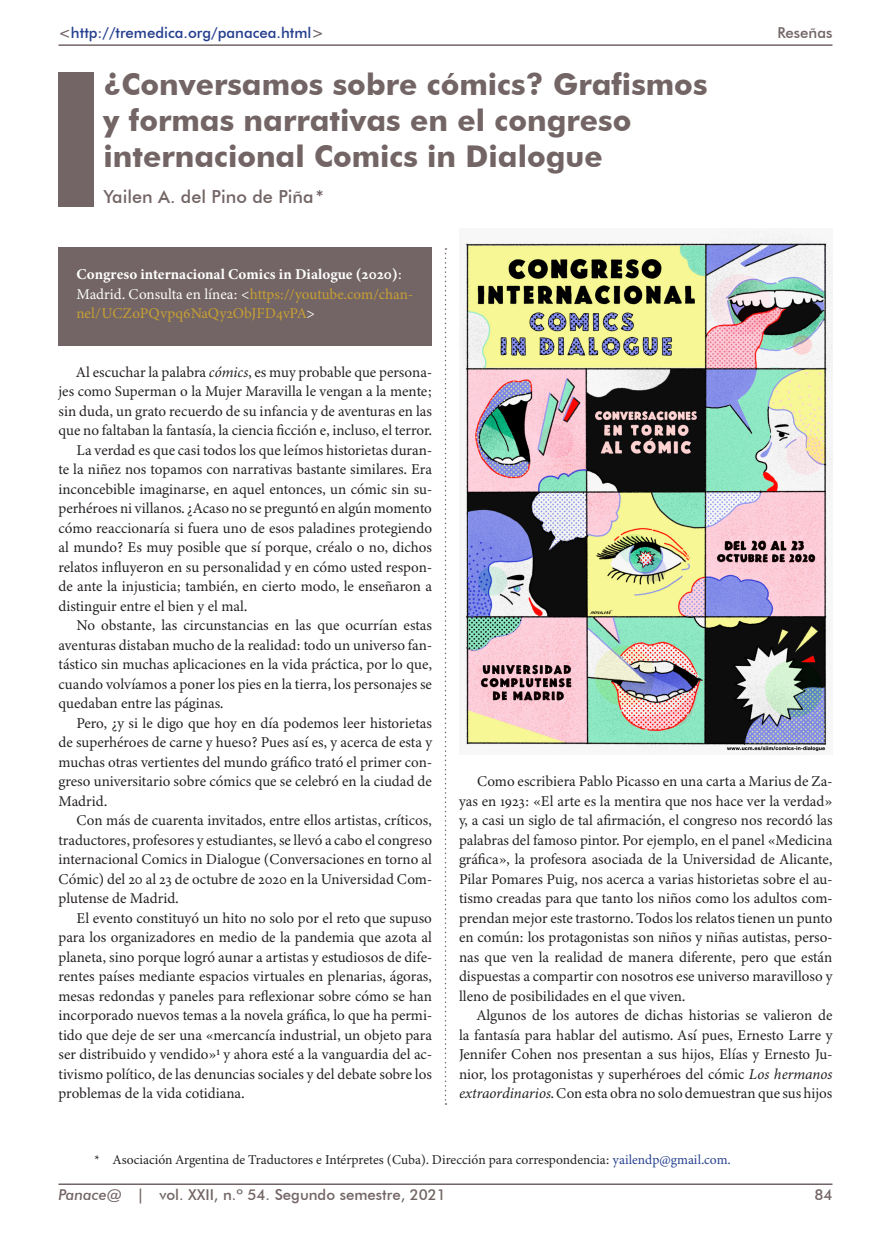
<style>
.page{position:relative;width:891px;height:1260px;background:#fff}
.page>*{position:absolute;margin:0;border:0;box-sizing:border-box;transform-origin:0 0}
.Título_de_artículo{font:700 30px/36px "Futura BT";color:#736565}
.Autor{font:500 18px "Futura BT";color:#736565}
.t1{font:15px/19.5px "Minion 3";letter-spacing:-.005em;color:#231f20;text-align:justify}
.Ficha_de_reseña{font:15px/19.5px "Minion 3";color:#c8a032}
.t2{font:500 15px "Futura BT";color:#736565}
.t3{font:500 15px "Futura BT";color:#253f8e}
.Nota_al_pie{font:13.5px "Minion 3";color:#231f20}
.s1{color:#736565}
.s2{font-weight:700;color:#fff}
.s3{color:#fff}
.s4{font-style:italic}
.s5{color:#253f8e}
</style>
<div class="page">
<hr style="left:58px;top:1184px;width:774px;height:1px;background:#736565">
<hr style="left:58px;top:44px;width:774px;height:2px;background:#736565">
<div style="left:58px;top:72px;width:36px;height:102px;background:#736565"></div>
<div style="left:58px;top:171px;width:36px;height:36px;background:#736565"></div>
<div style="left:58px;top:247px;width:374px;height:99px;background:#736565"></div>
<svg style="left:445px;top:248px;width:2px;height:857px"></svg>
<img style="left:460px;top:231px;width:372px;height:523px">
<p class="t3" style="left:58px;top:24px;width:267px"><span class="s1">&lt;</span>http://tremedica.org/panacea.html<span class="s1">&gt;</span></p>
<p class="t2" style="left:777px;top:24px;width:57px">Reseñas</p>
<p class="Título_de_artículo" style="left:104px;top:66px;width:606px">¿Conversamos sobre cómics? Grafismos y formas narrativas en el congreso internacional Comics in Dialogue</p>
<p class="Autor" style="left:104px;top:185px;width:222px">Yailen A. del Pino de Piña*</p>
<p class="Ficha_de_reseña" style="left:76px;top:264px;width:338px"><span class="s2">Congreso internacional Comics in Dialogue (2020)</span><span class="s3">:<br>Madrid. Consulta en línea: &lt;</span>https://youtube.com/chan&shy;nel/UCZoPQvpq6NaQy2ObJFD4vPA<span class="s3">&gt;</span></p>
<p class="t1" style="left:58px;top:362px;width:375px;text-indent:18px">Al escuchar la palabra <span class="s4">cómics</span>, es muy probable que persona&shy;jes como Superman o la Mujer Maravilla le vengan a la mente; sin duda, un grato recuerdo de su infancia y de aventuras en las que no faltaban la fantasía, la ciencia ficción e, incluso, el terror.</p>
<p class="t1" style="left:58px;top:440px;width:375px;text-indent:18px">La verdad es que casi todos los que leímos historietas duran&shy;te la niñez nos topamos con narrativas bastante similares. Era inconcebible imaginarse, en aquel entonces, un cómic sin su&shy;perhéroes ni villanos. ¿Acaso no se preguntó en algún momento cómo reaccionaría si fuera uno de esos paladines protegiendo al mundo? Es muy posible que sí porque, créalo o no, dichos relatos influyeron en su personalidad y en cómo usted respon&shy;de ante la injusticia; también, en cierto modo, le enseñaron a distinguir entre el bien y el mal.</p>
<p class="t1" style="left:58px;top:615px;width:375px;text-indent:18px">No obstante, las circunstancias en las que ocurrían estas aventuras distaban mucho de la realidad: todo un universo fan&shy;tástico sin muchas aplicaciones en la vida práctica, por lo que, cuando volvíamos a poner los pies en la tierra, los personajes se quedaban entre las páginas.</p>
<p class="t1" style="left:58px;top:713px;width:375px;text-indent:18px">Pero, ¿y si le digo que hoy en día podemos leer historietas de superhéroes de carne y hueso? Pues así es, y acerca de esta y muchas otras vertientes del mundo gráfico trató el primer con&shy;greso universitario sobre cómics que se celebró en la ciudad de Madrid.</p>
<p class="t1" style="left:58px;top:810px;width:375px;text-indent:18px">Con más de cuarenta invitados, entre ellos artistas, críticos, traductores, profesores y estudiantes, se llevó a cabo el congreso internacional Comics in Dialogue (Conversaciones en torno al Cómic) del 20 al 23 de octubre de 2020 en la Universidad Com&shy;plutense de Madrid.</p>
<p class="t1" style="left:58px;top:908px;width:375px;text-indent:18px">El evento constituyó un hito no solo por el reto que supuso para los organizadores en medio de la pandemia que azota al planeta, sino porque logró aunar a artistas y estudiosos de dife&shy;rentes países mediante espacios virtuales en plenarias, ágoras, mesas redondas y paneles para reflexionar sobre cómo se han incorporado nuevos temas a la novela gráfica, lo que ha permi&shy;tido que deje de ser una «mercancía industrial, un objeto para ser distribuido y vendido»1 y ahora esté a la vanguardia del ac&shy;tivismo político, de las denuncias sociales y del debate sobre los problemas de la vida cotidiana.</p>
<p class="t1" style="left:459px;top:771px;width:375px;text-indent:18px">Como escribiera Pablo Picasso en una carta a Marius de Za&shy;yas en 1923: «El arte es la mentira que nos hace ver la verdad» y, a casi un siglo de tal afirmación, el congreso nos recordó las palabras del famoso pintor. Por ejemplo, en el panel «Medicina gráfica», la profesora asociada de la Universidad de Alicante, Pilar Pomares Puig, nos acerca a varias historietas sobre el au&shy;tismo creadas para que tanto los niños como los adultos com&shy;prendan mejor este trastorno. Todos los relatos tienen un punto en común: los protagonistas son niños y niñas autistas, perso&shy;nas que ven la realidad de manera diferente, pero que están dispuestas a compartir con nosotros ese universo maravilloso y lleno de posibilidades en el que viven.</p>
<p class="t1" style="left:459px;top:1005px;width:375px;text-indent:18px">Algunos de los autores de dichas historias se valieron de la fantasía para hablar del autismo. Así pues, Ernesto Larre y Jennifer Cohen nos presentan a sus hijos, Elías y Ernesto Ju&shy;nior, los protagonistas y superhéroes del cómic <span class="s4">Los hermanos extraordinarios</span>. Con esta obra no solo demuestran que sus hijos</p>
<p class="Nota_al_pie" style="left:94px;top:1150px;width:638px">* Asociación Argentina de Traductores e Intérpretes (Cuba). Dirección para correspondencia: <span class="s5">yailendp@gmail.com.</span></p>
<p class="t2" style="left:58px;top:1186px;width:389px"><span class="s4">Panace@</span> | vol. XXII, n.º 54. Segundo semestre, 2021</p>
<p class="t2" style="left:814px;top:1186px;width:20px">84</p>
</div>
